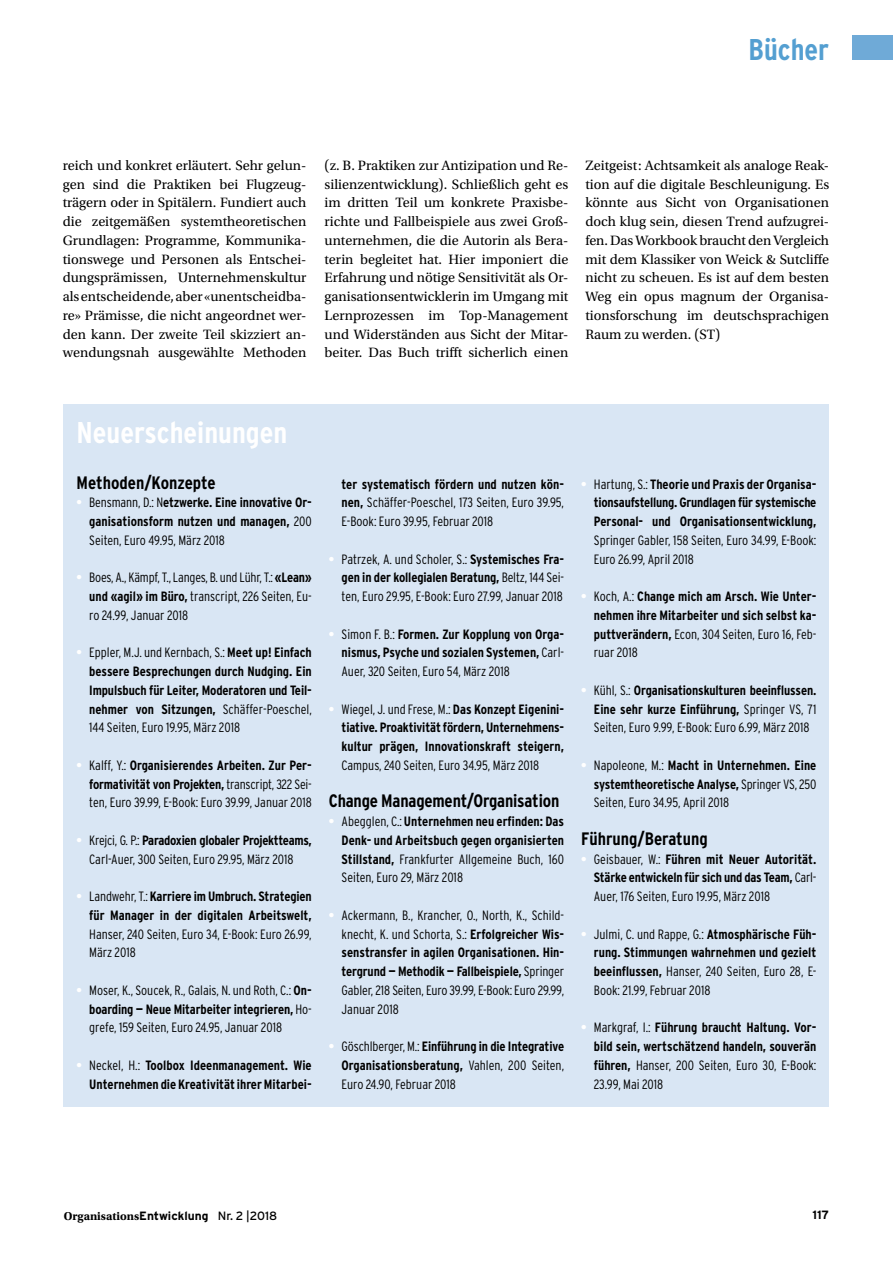
<style>
.page{position:relative;width:893px;height:1263px;background:#fff}
.page>*{position:absolute;margin:0;border:0;box-sizing:border-box;transform-origin:0 0}
.t1{font:700 condensed 30px "Interstate";color:#fff}
.t2{font:700 condensed 30px "Interstate";color:#549fd1}
.t3{font:700 condensed 18px "Interstate";letter-spacing:-.01em;color:#000}
.t4{font:14.25px/18.8px "Utopia Std";color:#000}
.t5{font:300 condensed 13.5px/18.8px "Interstate";color:#000;text-align:justify}
.t6{font:700 condensed 13.5px/18.8px "Interstate";color:#000;text-align:justify}
.t7{font:700 12px "Utopia Std";color:#000}
.t8{font:700 12px "Interstate";color:#000}
.s1{color:#fff}
.s2{font-weight:300}
.s3{font-weight:700;color:#fff}
.s4{font-weight:700}
.s5{font-family:"Interstate"}
.s6{font-family:"Interstate";font-weight:400}
</style>
<div class="page">
<div style="left:852px;top:36px;width:41px;height:24px;background:#6faad7"></div>
<div style="left:64px;top:404px;width:765px;height:702px;background:#d9e6f4"></div>
<h1 class="t2" style="left:749px;top:32px;width:82px">Bücher</h1>
<p class="t4" style="left:63px;top:156px;width:245px">reich und konkret erläutert. Sehr gelun&shy;gen sind die Praktiken bei Flugzeug&shy;trägern oder in Spitälern. Fundiert auch die zeitgemäßen systemtheoretischen Grundlagen: Programme, Kommunika&shy;tionswege und Personen als Entschei&shy;dungsprämissen, Unternehmenskultur als entscheidende, aber «unentscheidba&shy;re» Prämisse, die nicht angeordnet wer&shy;den kann. Der zweite Teil skizziert an&shy;wendungsnah ausgewählte Methoden</p>
<p class="t4" style="left:325px;top:156px;width:245px;text-align:justify">(z. B. Praktiken zur Antizipation und Re&shy;silienzentwicklung). Schließlich geht es im dritten Teil um konkrete Praxisbe&shy;richte und Fallbeispiele aus zwei Groß&shy;unternehmen, die die Autorin als Bera&shy;terin begleitet hat. Hier imponiert die Erfahrung und nötige Sensitivität als Or&shy;ganisationsentwicklerin im Umgang mit Lernprozessen im Top-Management und Widerständen aus Sicht der Mitar&shy;beiter. Das Buch trifft sicherlich einen</p>
<p class="t4" style="left:585px;top:156px;width:245px">Zeitgeist: Achtsamkeit als analoge Reak&shy;tion auf die digitale Beschleunigung. Es könnte aus Sicht von Organisationen doch klug sein, diesen Trend aufzugrei&shy;fen. Das Workbook braucht den Vergleich mit dem Klassiker von Weick &amp; Sutcliffe nicht zu scheuen. Es ist auf dem besten Weg ein opus magnum der Organisa&shy;tionsforschung im deutschsprachigen Raum zu werden. (ST)</p>
<h1 class="t1" style="left:77px;top:415px;width:212px">Neuerscheinungen</h1>
<h2 class="t3" style="left:77px;top:472px;width:141px">Methoden/Konzepte</h2>
<p class="t6" style="left:89px;top:493px;width:224px;text-indent:-13px"><span class="s1">•</span> <span class="s2">Bensmann, D.: N</span>etzwerke. Eine innovative Or&shy;ganisationsform nutzen und managen, <span class="s2">200<br>Seiten, Euro 49.95, März 2018</span></p>
<p class="t5" style="left:89px;top:568px;width:224px;text-indent:-13px"><span class="s3">•</span> Boes, A., Kämpf, T., Langes, B. und Lühr, T.: <span class="s4">«Lean» und «agil» im Büro,</span> transcript, 226 Seiten, Eu&shy;ro 24.99, Januar 2018</p>
<p class="t6" style="left:89px;top:643px;width:224px;text-indent:-13px"><span class="s1">•</span> <span class="s2">Eppler, M.J. und Kernbach, S.:</span> Meet up! Einfach bessere Besprechungen durch Nudging. Ein Impulsbuch für Leiter, Moderatoren und Teil&shy;nehmer von Sitzungen, <span class="s2">Schäffer-Poeschel, 144 Seiten, Euro 19.95, März 2018</span></p>
<p class="t5" style="left:89px;top:756px;width:224px;text-align:left;text-indent:-13px"><span class="s3">•</span> Kalff, Y.: <span class="s4">Organisierendes Arbeiten. Zur Per&shy;formativität von Projekten,</span> transcript, 322 Sei-- ten, Euro 39.99, E-Book: Euro 39.99, Januar 2018</p>
<p class="t5" style="left:77px;top:831px;width:237px;text-align:center"><span class="s3">•</span> Krejci, G. P.: <span class="s4">Paradoxien globaler Projektteams,<br></span>Carl-Auer, 300 Seiten, Euro 29.95, März 2018</p>
<p class="t6" style="left:77px;top:887px;width:237px;text-align:right"><span class="s1">•</span> <span class="s2">Landwehr, T.:</span> Karriere im Umbruch. Strategien für Manager in der digitalen Arbeitswelt,</p>
<p class="t5" style="left:89px;top:924px;width:224px">Hanser, 240 Seiten, Euro 34, E-Book: Euro 26.99,<br>März 2018</p>
<p class="t5" style="left:89px;top:981px;width:224px;text-indent:-13px"><span class="s3">•</span> Moser, K., Soucek, R., Galais, N. und Roth, C.: <span class="s4">On&shy;boarding — Neue Mitarbeiter integrieren,</span> Ho&shy;grefe, 159 Seiten, Euro 24.95, Januar 2018</p>
<p class="t6" style="left:77px;top:1056px;width:237px;text-align:right"><span class="s1">•</span> <span class="s2">Neckel, H.:</span> Toolbox Ideenmanagement. Wie<br>Unternehmen die Kreativität ihrer Mitarbei-</p>
<p class="t5" style="left:342px;top:474px;width:224px"><span class="s4">ter systematisch fördern und nutzen kön&shy;nen,</span> Schäffer-Poeschel, 173 Seiten, Euro 39.95, E-Book: Euro 39.95, Februar 2018</p>
<p class="t5" style="left:342px;top:549px;width:224px;text-indent:-13px"><span class="s3">•</span> Patrzek, A. und Scholer, S.: <span class="s4">Systemisches Fra&shy;gen in der kollegialen Beratung,</span> Beltz, 144 Sei&shy;ten, Euro 29.95, E-Book: Euro 27.99, Januar 2018</p>
<p class="t6" style="left:342px;top:624px;width:224px;text-indent:-13px"><span class="s1">•</span> <span class="s2">Simon F. B.:</span> Formen. Zur Kopplung von Orga&shy;nismus, Psyche und sozialen Systemen, <span class="s2">Carl-Auer, 320 Seiten, Euro 54, März 2018</span></p>
<p class="t6" style="left:342px;top:699px;width:224px;text-indent:-13px"><span class="s1">•</span> <span class="s2">Wiegel, J. und Frese, M.:</span> Das Konzept Eigenini&shy;tiative. Proaktivität fördern, Unternehmens&shy;kultur prägen, Innovationskraft steigern,</p>
<p class="t5" style="left:342px;top:756px;width:199px">Campus, 240 Seiten, Euro 34.95, März 2018</p>
<h2 class="t3" style="left:329px;top:791px;width:232px">Change Management/Organisation</h2>
<p class="t6" style="left:342px;top:812px;width:224px;text-indent:-13px"><span class="s1">•</span> <span class="s2">Abegglen, C.:</span> Unternehmen neu erfinden: Das Denk- und Arbeitsbuch gegen organisierten Stillstand, <span class="s2">Frankfurter Allgemeine Buch, 160<br>Seiten, Euro 29, März 2018</span></p>
<p class="t5" style="left:342px;top:906px;width:224px;text-indent:-13px"><span class="s3">•</span> Ackermann, B., Krancher, O., North, K., Schild&shy;knecht, K. und Schorta, S.: <span class="s4">Erfolgreicher Wis&shy;senstransfer in agilen Organisationen. Hin&shy;tergrund — Methodik — Fallbeispiele,</span> Springer Gabler, 218 Seiten, Euro 39.99, E-Book: Euro 29.99, Januar 2018</p>
<p class="t5" style="left:342px;top:1037px;width:224px;text-indent:-13px"><span class="s3">•</span> Göschlberger, M.: <span class="s4">Einführung in die Integrative Organisationsberatung,</span> Vahlen, 200 Seiten, Euro 24.90, Februar 2018</p>
<p class="t6" style="left:594px;top:474px;width:224px;text-indent:-13px"><span class="s1">•</span> <span class="s2">Hartung, S.:</span> Theorie und Praxis der Organisa&shy;tionsaufstellung. Grundlagen für systemische Personal- und Organisationsentwicklung,</p>
<p class="t5" style="left:594px;top:531px;width:224px">Springer Gabler, 158 Seiten, Euro 34.99, E-Book:<br>Euro 26.99, April 2018</p>
<p class="t6" style="left:594px;top:587px;width:224px;text-indent:-13px"><span class="s1">•</span> <span class="s2">Koch, A.:</span> Change mich am Arsch. Wie Unter&shy;nehmen ihre Mitarbeiter und sich selbst ka&shy;puttverändern, <span class="s2">Econ, 304 Seiten, Euro 16, Feb&shy;ruar 2018</span></p>
<p class="t5" style="left:594px;top:681px;width:224px;text-indent:-13px"><span class="s3">•</span> Kühl, S.: <span class="s4">Organisationskulturen beeinflussen.<br>Eine sehr kurze Einführung,</span> Springer VS, 71<br>Seiten, Euro 9.99, E-Book: Euro 6.99, März 2018</p>
<p class="t5" style="left:594px;top:756px;width:224px;text-indent:-13px"><span class="s3">•</span> Napoleone, M.: <span class="s4">Macht in Unternehmen. Eine systemtheoretische Analyse,</span> Springer VS, 250<br>Seiten, Euro 34.95, April 2018</p>
<h2 class="t3" style="left:581px;top:828px;width:128px">Führung/Beratung</h2>
<p class="t6" style="left:594px;top:849px;width:224px;text-indent:-13px"><span class="s1">•</span> <span class="s2">Geisbauer, W.:</span> Führen mit Neuer Autorität.<br>Stärke entwickeln für sich und das Team, <span class="s2">Carl-Auer, 176 Seiten, Euro 19.95, März 2018</span></p>
<p class="t5" style="left:594px;top:924px;width:224px;text-indent:-13px"><span class="s3">•</span> Julmi, C. und Rappe, G.: <span class="s4">Atmosphärische Füh&shy;rung. Stimmungen wahrnehmen und gezielt beeinflussen,</span> Hanser, 240 Seiten, Euro 28, E-Book: 21.99, Februar 2018</p>
<p class="t6" style="left:594px;top:1018px;width:224px;text-indent:-13px"><span class="s1">•</span> <span class="s2">Markgraf, I.:</span> Führung braucht Haltung. Vor&shy;bild sein, wertschätzend handeln, souverän führen, <span class="s2">Hanser, 200 Seiten, Euro 30, E-Book:<br>23.99, Mai 2018</span></p>
<p class="t7" style="left:64px;top:1209px;width:215px">Organisations<span class="s5">Entwicklung</span> <span class="s6">Nr. 2 |2018</span></p>
<p class="t8" style="left:812px;top:1208px;width:18px">117</p>
</div>
